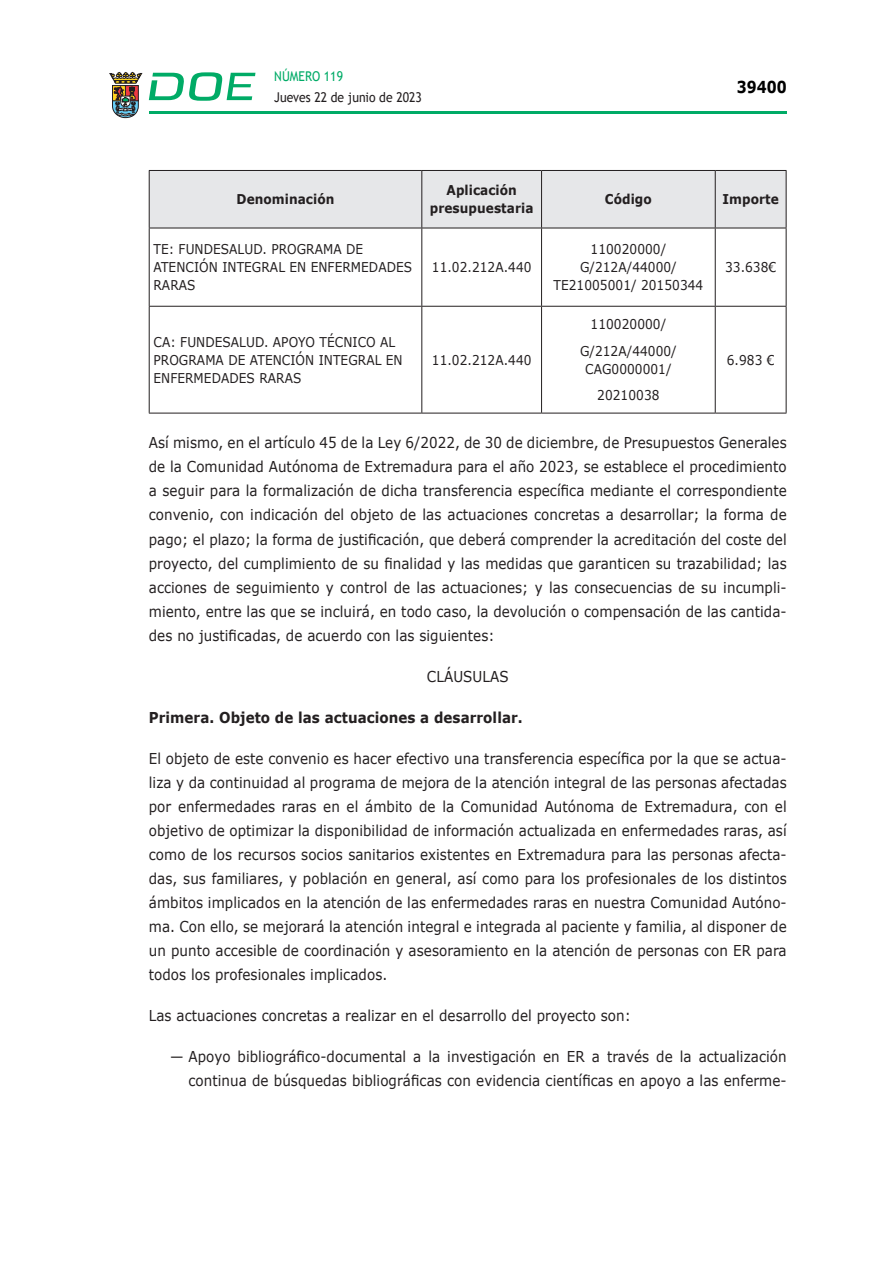
<style>
.page{position:relative;width:893px;height:1263px;background:#fff}
.page>*{position:absolute;margin:0;border:0;box-sizing:border-box;transform-origin:0 0}
.t1{font:700 16.5px "Verdana";color:#000;scale:.85 1}
.CUERPO_DE_TEXTO{font:15px/24px "Verdana";letter-spacing:.005em;color:#231f20;text-align:justify;scale:.9 1}
.CUERPO_DE_TEXTO-2{font:700 15px "Verdana";letter-spacing:.005em;color:#231f20;scale:.9 1}
.CUERPO_DE_TEXTO-3{font:13.5px/18px "Verdana";letter-spacing:.005em;color:#231f20;scale:.9 1}
.TABLATITULO{font:700 13.5px/18px "Verdana";letter-spacing:.005em;color:#231f20;text-align:center;scale:.9 1}
.t2{font:13.5px "Trebuchet MS";color:#231f20;scale:.9 1}
.t3{font:13.5px "Trebuchet MS";color:#00ab67;scale:.9 1}
</style>
<div class="page">
<hr style="left:149px;top:111px;width:638px;height:3px;background:#00ab66">
<svg style="left:109px;top:72px;width:33px;height:46px"></svg>
<svg style="left:149px;top:72px;width:106px;height:29px"></svg>
<div style="left:150px;top:171px;width:636px;height:57px;background:#e6e7e9"></div>
<hr style="left:786px;top:171px;width:1px;height:57px;background:#231f20">
<hr style="left:786px;top:228px;width:1px;height:78px;background:#231f20">
<hr style="left:149px;top:170px;width:273px;height:1px;background:#231f20">
<hr style="left:422px;top:170px;width:120px;height:1px;background:#231f20">
<hr style="left:542px;top:170px;width:173px;height:1px;background:#231f20">
<hr style="left:715px;top:170px;width:71px;height:1px;background:#231f20">
<hr style="left:149px;top:228px;width:273px;height:1px;background:#231f20">
<hr style="left:422px;top:228px;width:120px;height:1px;background:#231f20">
<hr style="left:542px;top:228px;width:173px;height:1px;background:#231f20">
<hr style="left:715px;top:228px;width:71px;height:1px;background:#231f20">
<hr style="left:149px;top:306px;width:273px;height:1px;background:#231f20">
<hr style="left:422px;top:306px;width:120px;height:1px;background:#231f20">
<hr style="left:542px;top:306px;width:173px;height:1px;background:#231f20">
<hr style="left:715px;top:306px;width:71px;height:1px;background:#231f20">
<hr style="left:149px;top:413px;width:273px;height:1px;background:#231f20">
<hr style="left:422px;top:413px;width:120px;height:1px;background:#231f20">
<hr style="left:542px;top:413px;width:173px;height:1px;background:#231f20">
<hr style="left:715px;top:413px;width:71px;height:1px;background:#231f20">
<hr style="left:149px;top:171px;width:1px;height:57px;background:#231f20">
<hr style="left:421px;top:171px;width:1px;height:57px;background:#231f20">
<hr style="left:541px;top:171px;width:1px;height:57px;background:#231f20">
<hr style="left:715px;top:171px;width:1px;height:57px;background:#231f20">
<hr style="left:149px;top:228px;width:1px;height:78px;background:#231f20">
<hr style="left:421px;top:228px;width:1px;height:78px;background:#231f20">
<hr style="left:541px;top:228px;width:1px;height:78px;background:#231f20">
<hr style="left:715px;top:228px;width:1px;height:78px;background:#231f20">
<hr style="left:149px;top:307px;width:1px;height:106px;background:#231f20">
<hr style="left:421px;top:307px;width:1px;height:106px;background:#231f20">
<hr style="left:541px;top:307px;width:1px;height:106px;background:#231f20">
<hr style="left:715px;top:307px;width:1px;height:106px;background:#231f20">
<hr style="left:786px;top:307px;width:1px;height:106px;background:#231f20">
<p class="t3" style="left:274px;top:67px;width:78px">NÚMERO 119</p>
<p class="t2" style="left:274px;top:88px;width:165px">Jueves 22 de junio de 2023</p>
<p class="t1" style="left:737px;top:75px;width:60px">39400</p>
<p class="TABLATITULO" style="left:237px;top:190px;width:110px">Denominación</p>
<p class="TABLATITULO" style="left:430px;top:181px;width:117px">Aplicación presupuestaria</p>
<p class="TABLATITULO" style="left:605px;top:190px;width:54px">Código</p>
<p class="TABLATITULO" style="left:722px;top:190px;width:64px">Importe</p>
<p class="CUERPO_DE_TEXTO-3" style="left:153px;top:240px;width:289px">TE: FUNDESALUD. PROGRAMA DE<br>ATENCIÓN INTEGRAL EN ENFERMEDADES<br>RARAS</p>
<p class="CUERPO_DE_TEXTO-3" style="left:553px;top:240px;width:168px;text-align:center">110020000/<br>G/212A/44000/<br>TE21005001/ 20150344</p>
<p class="CUERPO_DE_TEXTO-3" style="left:725px;top:258px;width:58px">33.638€</p>
<p class="CUERPO_DE_TEXTO-3" style="left:432px;top:258px;width:112px">11.02.212A.440</p>
<p class="CUERPO_DE_TEXTO-3" style="left:153px;top:333px;width:278px">CA: FUNDESALUD. APOYO TÉCNICO AL<br>PROGRAMA DE ATENCIÓN INTEGRAL EN<br>ENFERMEDADES RARAS</p>
<p class="CUERPO_DE_TEXTO-3" style="left:432px;top:351px;width:112px">11.02.212A.440</p>
<p class="CUERPO_DE_TEXTO-3" style="left:591px;top:315px;width:86px">110020000/</p>
<p class="CUERPO_DE_TEXTO-3" style="left:580px;top:342px;width:109px;text-align:center">G/212A/44000/<br>CAG0000001/</p>
<p class="CUERPO_DE_TEXTO-3" style="left:597px;top:386px;width:71px">20210038</p>
<p class="CUERPO_DE_TEXTO-3" style="left:727px;top:351px;width:55px">6.983 €</p>
<p class="CUERPO_DE_TEXTO" style="left:149px;top:431px;width:710px">Así mismo, en el artículo 45 de la Ley 6/2022, de 30 de diciembre, de Presupuestos Generales de la Comunidad Autónoma de Extremadura para el año 2023, se establece el procedimiento a seguir para la formalización de dicha transferencia específica mediante el correspondiente convenio, con indicación del objeto de las actuaciones concretas a desarrollar; la forma de pago; el plazo; la forma de justificación, que deberá comprender la acreditación del coste del proyecto, del cumplimiento de su finalidad y las medidas que garanticen su trazabilidad; las acciones de seguimiento y control de las actuaciones; y las consecuencias de su incumpli&shy;miento, entre las que se incluirá, en todo caso, la devolución o compensación de las cantida&shy;des no justificadas, de acuerdo con las siguientes:</p>
<p class="CUERPO_DE_TEXTO" style="left:427px;top:664px;width:92px">CLÁUSULAS</p>
<p class="CUERPO_DE_TEXTO-2" style="left:149px;top:706px;width:417px">Primera. Objeto de las actuaciones a desarrollar.</p>
<p class="CUERPO_DE_TEXTO" style="left:149px;top:746px;width:710px">El objeto de este convenio es hacer efectivo una transferencia específica por la que se actua&shy;liza y da continuidad al programa de mejora de la atención integral de las personas afectadas por enfermedades raras en el ámbito de la Comunidad Autónoma de Extremadura, con el objetivo de optimizar la disponibilidad de información actualizada en enfermedades raras, así como de los recursos socios sanitarios existentes en Extremadura para las personas afecta&shy;das, sus familiares, y población en general, así como para los profesionales de los distintos ámbitos implicados en la atención de las enfermedades raras en nuestra Comunidad Autóno&shy;ma. Con ello, se mejorará la atención integral e integrada al paciente y familia, al disponer de un punto accesible de coordinación y asesoramiento en la atención de personas con ER para todos los profesionales implicados.</p>
<p class="CUERPO_DE_TEXTO" style="left:149px;top:1003px;width:537px">Las actuaciones concretas a realizar en el desarrollo del proyecto son:</p>
<p class="CUERPO_DE_TEXTO" style="left:170px;top:1044px;width:687px;text-align:right">— Apoyo bibliográfico-documental a la investigación en ER a través de la actualización continua de búsquedas bibliográficas con evidencia científicas en apoyo a las enferme-</p>
</div>
